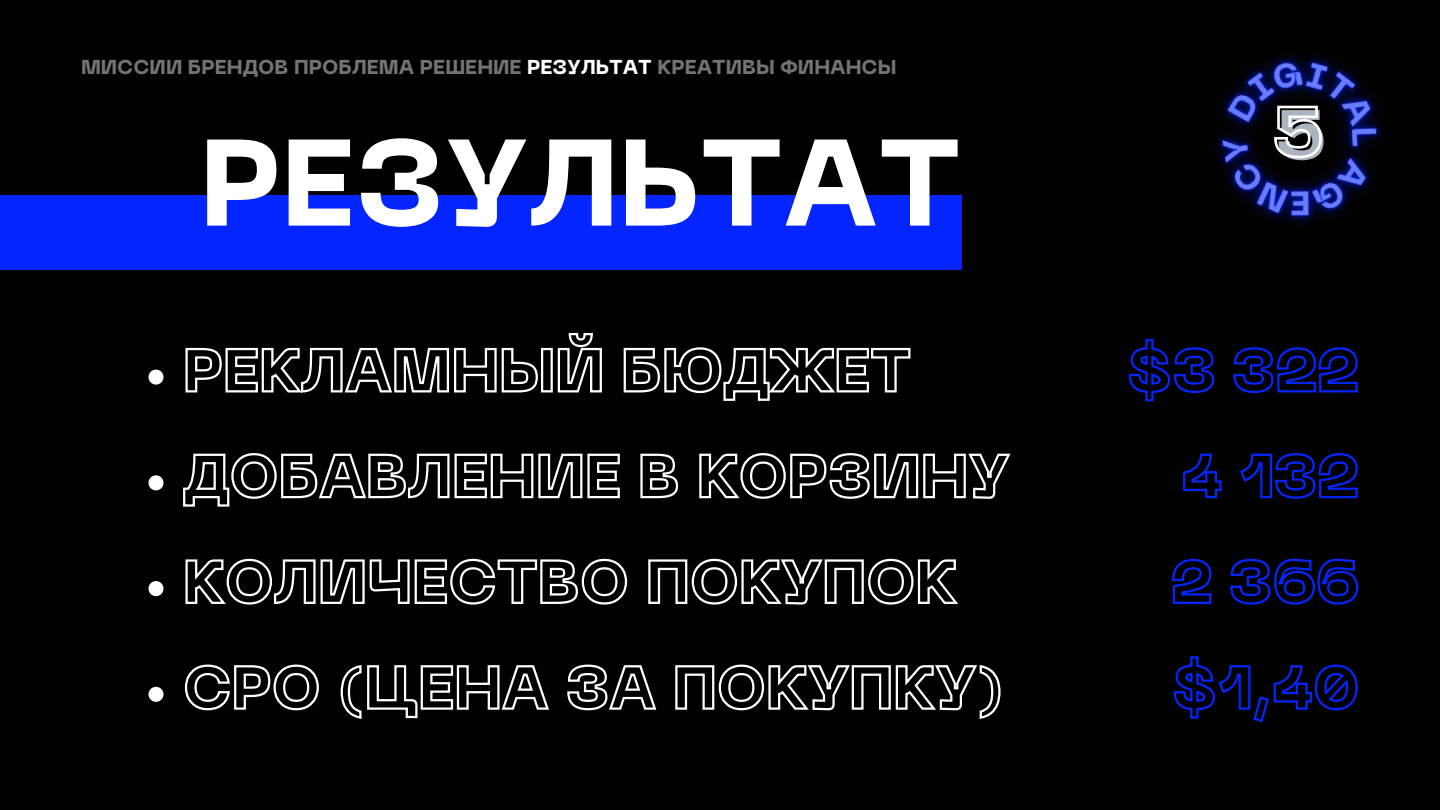
<style>
.page{position:relative;width:1440px;height:810px;background:#020101}
.page>*{position:absolute;margin:0;border:0;box-sizing:border-box;transform-origin:0 0}
.t1{font:800 122.1px "PP Neue Machina";color:#fff}
.t2{font:800 70.1px "PP Neue Machina";color:#acb4bf}
.t3{font:800 20px "PP Neue Machina";color:#737373}
.s1{color:#fff}
</style>
<div class="page">
<div style="left:0;top:195px;width:961px;height:74px;background:#0525ff"></div>
<svg style="left:148px;top:370px;width:16px;height:15px"></svg>
<svg style="left:185px;top:333px;width:726px;height:68px"></svg>
<svg style="left:148px;top:475px;width:16px;height:15px"></svg>
<svg style="left:183px;top:453px;width:828px;height:54px"></svg>
<svg style="left:148px;top:581px;width:16px;height:15px"></svg>
<svg style="left:185px;top:558px;width:774px;height:47px"></svg>
<svg style="left:148px;top:687px;width:16px;height:15px"></svg>
<svg style="left:184px;top:664px;width:817px;height:55px"></svg>
<svg style="left:1128px;top:339px;width:230px;height:63px"></svg>
<svg style="left:1183px;top:453px;width:175px;height:46px"></svg>
<svg style="left:1172px;top:558px;width:187px;height:47px"></svg>
<svg style="left:1173px;top:656px;width:185px;height:66px"></svg>
<img style="left:1217px;top:55px;width:165px;height:169px">
<svg style="left:1273px;top:104px;width:50px;height:56px"></svg>
<p class="t3" style="left:81px;top:59px;width:817px">МИССИИ БРЕНДОВ ПРОБЛЕМА РЕШЕНИЕ <span class="s1">РЕЗУЛЬТАТ</span> КРЕАТИВЫ ФИНАНСЫ</p>
<h1 class="t1" style="left:200px;top:136px;width:763px">РЕЗУЛЬТАТ</h1>
<h2 class="t2" style="left:1276px;top:108px;width:53px">5</h2>
</div>
